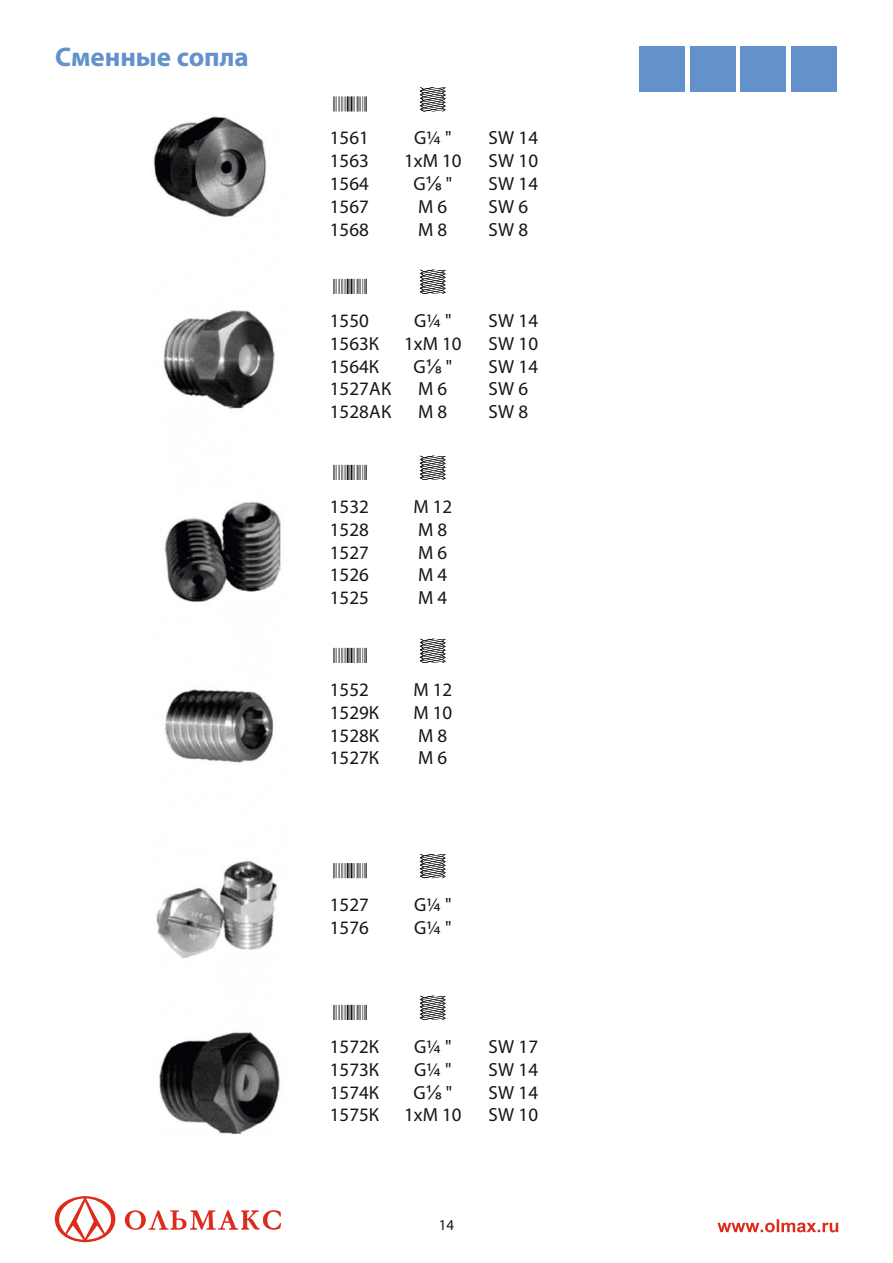
<style>
.page{position:relative;width:893px;height:1263px;background:#fff}
.page>*{position:absolute;margin:0;border:0;box-sizing:border-box;transform-origin:0 0}
.t1{font:700 27px "Myriad Pro";color:#6391cb}
.t2{font:19.05px/22.8px "Myriad Pro";color:#151616}
.t3{font:19.05px/22.8px "Myriad Pro";letter-spacing:.02em;color:#151616}
.t4{font:15px "Myriad Pro";color:#151616}
.s1{font-family:"Arial"}
</style>
<div class="page">
<div style="left:740px;top:46px;width:46px;height:46px;background:#6391cb"></div>
<div style="left:791px;top:46px;width:46px;height:46px;background:#6391cb"></div>
<div style="left:638px;top:46px;width:46px;height:46px;background:#6391cb"></div>
<div style="left:690px;top:46px;width:45px;height:46px;background:#6391cb"></div>
<svg style="left:717px;top:1219px;width:121px;height:13px"></svg>
<svg style="left:54px;top:1196px;width:227px;height:46px"></svg>
<img style="left:153px;top:116px;width:128px;height:1018px">
<svg style="left:420px;top:87px;width:26px;height:25px"></svg>
<svg style="left:333px;top:96px;width:34px;height:16px"></svg>
<svg style="left:420px;top:270px;width:26px;height:24px"></svg>
<svg style="left:333px;top:279px;width:34px;height:15px"></svg>
<svg style="left:420px;top:456px;width:26px;height:24px"></svg>
<svg style="left:333px;top:465px;width:34px;height:15px"></svg>
<svg style="left:420px;top:639px;width:26px;height:24px"></svg>
<svg style="left:333px;top:648px;width:34px;height:15px"></svg>
<svg style="left:420px;top:854px;width:26px;height:24px"></svg>
<svg style="left:333px;top:863px;width:34px;height:15px"></svg>
<svg style="left:420px;top:996px;width:26px;height:24px"></svg>
<svg style="left:333px;top:1005px;width:34px;height:15px"></svg>
<h1 class="t1" style="left:55px;top:46px;width:195px">Сменные сопла</h1>
<p class="t2" style="left:330px;top:128px;width:41px;text-align:justify">1561<br>1563<br>1564<br>1567<br>1568</p>
<p class="t2" style="left:404px;top:128px;width:59px;text-align:center">G¼ "<br>1хМ 10<br>G<span class="s1">⅛</span> "<br>М 6<br>М 8</p>
<p class="t3" style="left:489px;top:128px;width:51px">SW 14<br>SW 10<br>SW 14<br>SW 6<br>SW 8</p>
<p class="t2" style="left:330px;top:311px;width:63px">1550<br>1563К<br>1564К<br>1527АК<br>1528АК</p>
<p class="t2" style="left:404px;top:311px;width:59px;text-align:center">G¼ "<br>1хМ 10<br>G<span class="s1">⅛</span> "<br>М 6<br>М 8</p>
<p class="t3" style="left:489px;top:311px;width:51px">SW 14<br>SW 10<br>SW 14<br>SW 6<br>SW 8</p>
<p class="t2" style="left:330px;top:497px;width:41px;text-align:justify">1532<br>1528<br>1527<br>1526<br>1525</p>
<p class="t2" style="left:413px;top:497px;width:40px">М 12<br>М 8<br>М 6<br>М 4<br>М 4</p>
<p class="t2" style="left:330px;top:680px;width:51px">1552<br>1529К<br>1528К<br>1527К</p>
<p class="t2" style="left:413px;top:680px;width:40px">М 12<br>М 10<br>М 8<br>М 6</p>
<p class="t2" style="left:330px;top:895px;width:41px">1527<br>1576</p>
<p class="t2" style="left:414px;top:895px;width:39px">G¼ "<br>G¼ "</p>
<p class="t2" style="left:330px;top:1037px;width:51px;text-align:justify">1572К 1573К 1574К 1575К</p>
<p class="t2" style="left:404px;top:1037px;width:59px;text-align:center">G¼ "<br>G¼ "<br>G<span class="s1">⅛</span> "<br>1хМ 10</p>
<p class="t2" style="left:489px;top:1037px;width:51px;text-align:justify">SW 17<br>SW 14<br>SW 14<br>SW 10</p>
<p class="t4" style="left:439px;top:1215px;width:17px">14</p>
</div>
